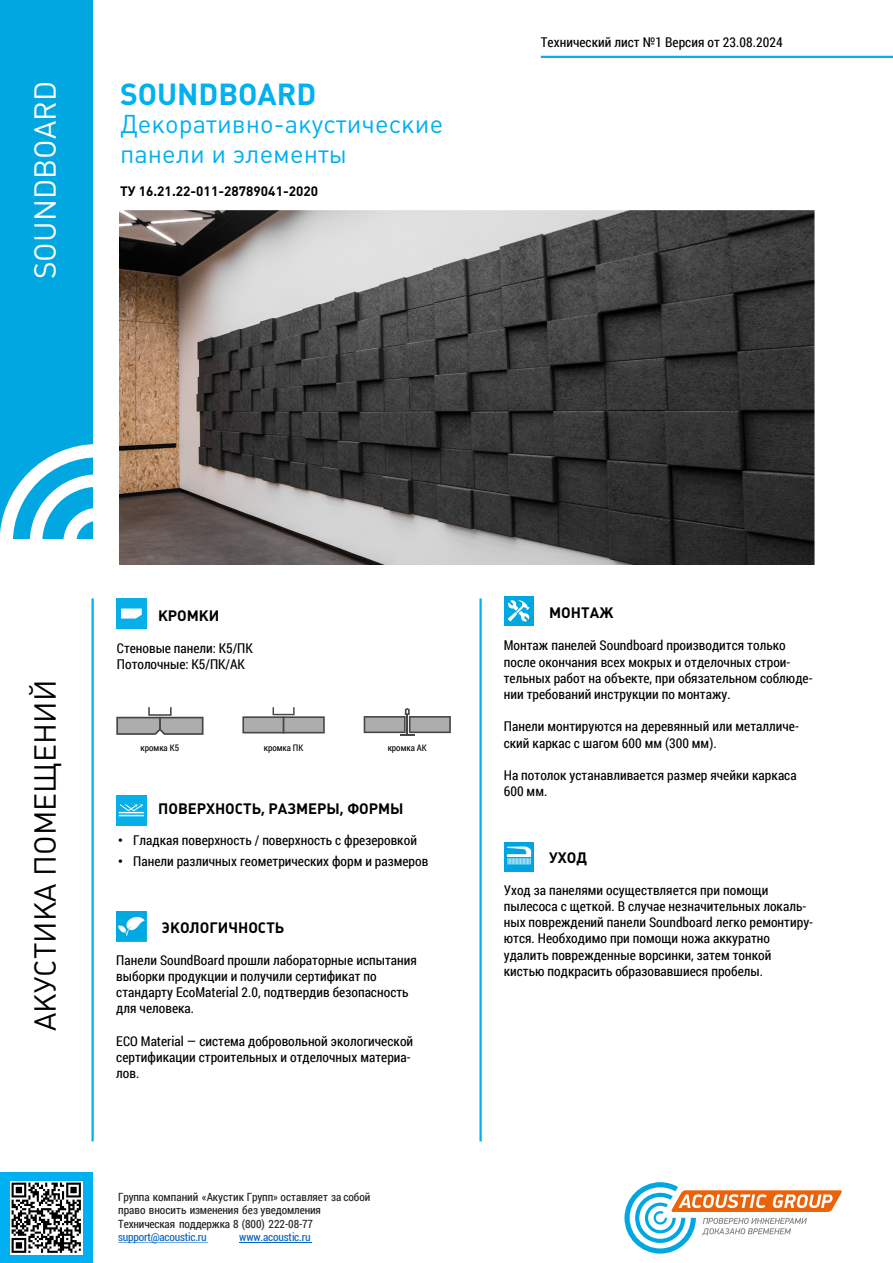
<style>
.page{position:relative;width:893px;height:1263px;background:#fff}
.page>*{position:absolute;margin:0;border:0;box-sizing:border-box;transform-origin:0 0}
.t1{font:30px "Plumb C";color:#000}
.t2{font:30px "Plumb C";letter-spacing:.005em;color:#fff}
.t3{font:700 30px "Plumb C";color:#00b0f0}
.t4{font:25.5px/30.6px "Plumb C";letter-spacing:.005em;color:#00b0f0}
.t5{font:700 15px "Plumb C";letter-spacing:-.005em;color:#000}
.t6{font:13.5px/16.2px "Roboto Condensed";color:#000}
.t7{font:700 13.5px "Plumb C";color:#000}
.t8{font:13.5px/20.7px "Arial";color:#000}
.t9{font:11.4px/13.5px "Roboto Condensed";letter-spacing:-.005em;color:#231f20}
.t10{font:11.4px "Roboto Condensed";letter-spacing:-.02em;color:#0563c1}
.t11{font:9px "Roboto Condensed";color:#000}
</style>
<div class="page">
<div style="left:0;top:0;width:93px;height:538px;background:#00a7e1"></div>
<div style="left:0;top:1173px;width:93px;height:90px;background:#00b0f0"></div>
<svg style="left:118px;top:1242px;width:90px;height:1px"></svg>
<hr style="left:239px;top:1242px;width:73px;height:1px;background:#0563c1">
<hr style="left:91px;top:598px;width:3px;height:543px;background:#00b0f0">
<hr style="left:541px;top:56px;width:352px;height:2px;background:#00b0f0">
<svg style="left:624px;top:1182px;width:218px;height:71px"></svg>
<hr style="left:479px;top:598px;width:3px;height:543px;background:#00b0f0">
<img style="left:116px;top:912px;width:30px;height:29px">
<img style="left:119px;top:210px;width:695px;height:354px">
<svg style="left:0;top:444px;width:197px;height:197px"></svg>
<svg style="left:364px;top:708px;width:87px;height:28px"></svg>
<svg style="left:242px;top:707px;width:83px;height:26px"></svg>
<svg style="left:116px;top:707px;width:87px;height:28px"></svg>
<div style="left:116px;top:795px;width:31px;height:30px;background:#06afea"></div>
<svg style="left:119px;top:804px;width:24px;height:12px"></svg>
<img style="left:504px;top:842px;width:29px;height:29px">
<div style="left:504px;top:596px;width:29px;height:30px;background:#00a7e1"></div>
<svg style="left:508px;top:600px;width:21px;height:21px"></svg>
<img style="left:10px;top:1182px;width:72px;height:72px">
<h1 class="t2" style="left:28px;top:279px;width:200px;rotate:-90deg">SOUNDBOARD</h1>
<h1 class="t3" style="left:120px;top:77px;width:198px">SOUNDBOARD</h1>
<h2 class="t4" style="left:120px;top:108px;width:325px">Декоративно-акустические панели и элементы</h2>
<p class="t7" style="left:120px;top:183px;width:200px">ТУ 16.21.22-011-28789041-2020</p>
<p class="t6" style="left:541px;top:34px;width:243px">Технический лист №1 Версия от 23.08.2024</p>
<h1 class="t1" style="left:28px;top:1031px;width:353px;rotate:-90deg">АКУСТИКА ПОМЕЩЕНИЙ</h1>
<p class="t5" style="left:158px;top:607px;width:63px">КРОМКИ</p>
<p class="t6" style="left:117px;top:640px;width:137px">Стеновые панели: К5/ПК<br>Потолочные: К5/ПК/АК</p>
<p class="t11" style="left:141px;top:743px;width:40px">кромка К5</p>
<p class="t11" style="left:264px;top:743px;width:41px">кромка ПК</p>
<p class="t11" style="left:388px;top:742px;width:41px">кромка АК</p>
<p class="t5" style="left:158px;top:800px;width:247px">ПОВЕРХНОСТЬ, РАЗМЕРЫ, ФОРМЫ</p>
<p class="t8" style="left:118px;top:830px;width:6px">• •</p>
<p class="t6" style="left:133px;top:830px;width:297px;line-height:20.7px">Гладкая поверхность / поверхность с фрезеровкой<br>Панели различных геометрических форм и размеров</p>
<p class="t5" style="left:162px;top:919px;width:124px">ЭКОЛОГИЧНОСТЬ</p>
<p class="t6" style="left:116px;top:952px;width:302px">Панели SoundBoard прошли лабораторные испытания выборки продукции и получили сертификат по стандарту EcoMaterial 2.0, подтвердив безопасность для человека.</p>
<p class="t6" style="left:116px;top:1033px;width:298px">ECO Material — система добровольной экологической сертификации строительных и отделочных материа&shy;лов.</p>
<p class="t9" style="left:118px;top:1190px;width:254px">Группа компаний «Акустик Групп» оставляет за собой право вносить изменения без уведомления<br>Техническая поддержка 8 (800) 222-08-77</p>
<p class="t10" style="left:118px;top:1231px;width:90px">support@acoustic.ru</p>
<p class="t10" style="left:239px;top:1231px;width:73px">www.acoustic.ru</p>
<p class="t5" style="left:549px;top:604px;width:66px">МОНТАЖ</p>
<p class="t6" style="left:504px;top:637px;width:310px">Монтаж панелей Soundboard производится только после окончания всех мокрых и отделочных строи&shy;тельных работ на объекте, при обязательном соблюде&shy;нии требований инструкции по монтажу.</p>
<p class="t6" style="left:504px;top:718px;width:297px">Панели монтируются на деревянный или металличе&shy;ский каркас с шагом 600 мм (300 мм).</p>
<p class="t6" style="left:504px;top:767px;width:294px">На потолок устанавливается размер ячейки каркаса<br>600 мм.</p>
<p class="t5" style="left:549px;top:849px;width:40px">УХОД</p>
<p class="t6" style="left:504px;top:882px;width:311px">Уход за панелями осуществляется при помощи пылесоса с щеткой. В случае незначительных локаль&shy;ных повреждений панели Soundboard легко ремонтиру&shy;ются. Необходимо при помощи ножа аккуратно удалить поврежденные ворсинки, затем тонкой кистью подкрасить образовавшиеся пробелы.</p>
</div>
